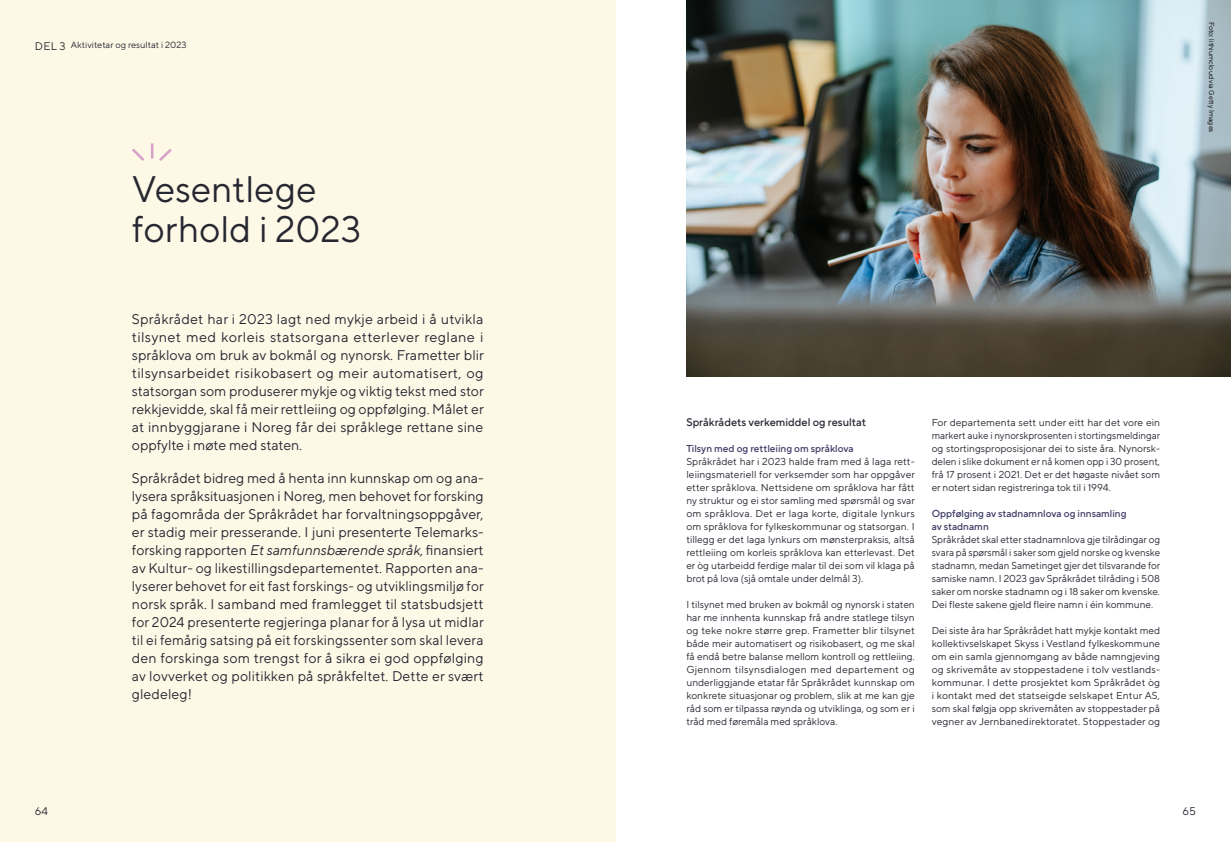
<style>
.page{position:relative;width:1231px;height:842px;background:#fff}
.page>*{position:absolute;margin:0;border:0;box-sizing:border-box;transform-origin:0 0}
.t1{font:36.7px/39.8px "TT Norms Pro";color:#272732}
.t2{font:14px/18px "TT Norms Pro";letter-spacing:.01em;color:#272732;text-align:justify}
.t3{font:500 11px "TT Norms Pro";color:#272732}
.t4{font:11px "TT Norms Pro";letter-spacing:.01em;color:#272732}
.t5{font:10px/13px "TT Norms Pro";color:#272732;text-align:justify}
.t6{font:500 10px/13px "TT Norms Pro";color:#3c3a64}
.t7{font:9px "TT Norms Pro";color:#272732}
.t8{font:7px "TT Norms Pro";color:#000}
.s1{font-style:italic}
</style>
<div class="page">
<div style="left:0;top:0;width:615px;height:842px;background:#fef9e7"></div>
<svg style="left:132px;top:143px;width:40px;height:18px"></svg>
<img style="left:686px;top:0;width:544px;height:376px">
<p class="t4" style="left:35px;top:39px;width:32px">DEL 3</p>
<p class="t7" style="left:71px;top:39px;width:117px">Aktivitetar og resultat i 2023</p>
<h1 class="t1" style="left:132px;top:168px;width:231px">Vesentlege forhold i 2023</h1>
<p class="t4" style="left:35px;top:804px;width:15px">64</p>
<p class="t2" style="left:132px;top:310px;width:353px">Språkrådet har i 2023 lagt ned mykje arbeid i å utvikla tilsynet med korleis statsorgana etterlever reglane i språklova om bruk av bokmål og nynorsk. Frametter blir tilsynsarbeidet risikobasert og meir automatisert, og statsorgan som produserer mykje og viktig tekst med stor rekkjevidde, skal få meir rettleiing og oppfølging. Målet er at innbyggjarane i Noreg får dei språklege rettane sine oppfylte i møte med staten.</p>
<p class="t2" style="left:132px;top:468px;width:353px">Språkrådet bidreg med å henta inn kunnskap om og ana&shy;lysera språksituasjonen i Noreg, men behovet for forsking på fagområda der Språkrådet har forvaltningsoppgåver, er stadig meir presserande. I juni presenterte Telemarks&shy;forsking rapporten <span class="s1">Et samfunnsbærende språk</span>, finansiert av Kultur‑ og likestillingsdepartementet. Rapporten ana&shy;lyserer behovet for eit fast forskings‑ og utviklingsmiljø for norsk språk. I samband med framlegget til statsbudsjett for 2024 presenterte regjeringa planar for å lysa ut midlar til ei femårig satsing på eit forskingssenter som skal levera den forskinga som trengst for å sikra ei god oppfølging av lovverket og politikken på språkfeltet. Dette er svært gledeleg!</p>
<p class="t8" style="left:1215px;top:22px;width:112px;rotate:90deg">Foto: lithiumcloud via Getty Images</p>
<p class="t3" style="left:686px;top:415px;width:181px">Språkrådets verkemiddel og resultat</p>
<p class="t6" style="left:686px;top:442px;width:169px">Tilsyn med og rettleiing om språklova</p>
<p class="t5" style="left:686px;top:455px;width:230px">Språkrådet har i 2023 halde fram med å laga rett&shy;leiingsmateriell for verksemder som har oppgåver etter språklova. Nettsidene om språklova har fått ny struktur og ei stor samling med spørsmål og svar om språklova. Det er laga korte, digitale lynkurs om språklova for fylkeskommunar og statsorgan. I tillegg er det laga lynkurs om mønsterpraksis, altså rettleiing om korleis språklova kan etterlevast. Det er òg utarbeidd ferdige malar til dei som vil klaga på brot på lova (sjå omtale under delmål 3).</p>
<p class="t5" style="left:686px;top:598px;width:230px">I tilsynet med bruken av bokmål og nynorsk i staten har me innhenta kunnskap frå andre statlege tilsyn og teke nokre større grep. Frametter blir tilsynet både meir automatisert og risikobasert, og me skal få endå betre balanse mellom kontroll og rettleiing.<br>Gjennom tilsynsdialogen med departement og underliggjande etatar får Språkrådet kunnskap om konkrete situasjonar og problem, slik at me kan gje råd som er tilpassa røynda og utviklinga, og som er i tråd med føremåla med språklova.</p>
<p class="t5" style="left:931px;top:416px;width:230px">For departementa sett under eitt har det vore ein markert auke i nynorskprosenten i stortingsmeldingar og stortingsproposisjonar dei to siste åra. Nynorsk&shy;delen i slike dokument er nå komen opp i 30 prosent, frå 17 prosent i 2021. Det er det høgaste nivået som er notert sidan registreringa tok til i 1994.</p>
<p class="t6" style="left:931px;top:507px;width:196px">Oppfølging av stadnamnlova og innsamling av stadnamn</p>
<p class="t5" style="left:931px;top:533px;width:230px">Språkrådet skal etter stadnamnlova gje tilrådingar og svara på spørsmål i saker som gjeld norske og kvenske stadnamn, medan Sametinget gjer det tilsvarande for samiske namn. I 2023 gav Språkrådet tilråding i 508 saker om norske stadnamn og i 18 saker om kvenske.<br>Dei fleste sakene gjeld fleire namn i éin kommune.</p>
<p class="t5" style="left:931px;top:624px;width:230px">Dei siste åra har Språkrådet hatt mykje kontakt med kollektivselskapet Skyss i Vestland fylkeskommune om ein samla gjennomgang av både namngjeving og skrivemåte av stoppestadene i tolv vestlands&shy;kommunar. I dette prosjektet kom Språkrådet òg i kontakt med det statseigde selskapet Entur AS, som skal følgja opp skrivemåten av stoppestader på vegner av Jernbanedirektoratet. Stoppestader og</p>
<p class="t4" style="left:1182px;top:804px;width:15px">65</p>
</div>
